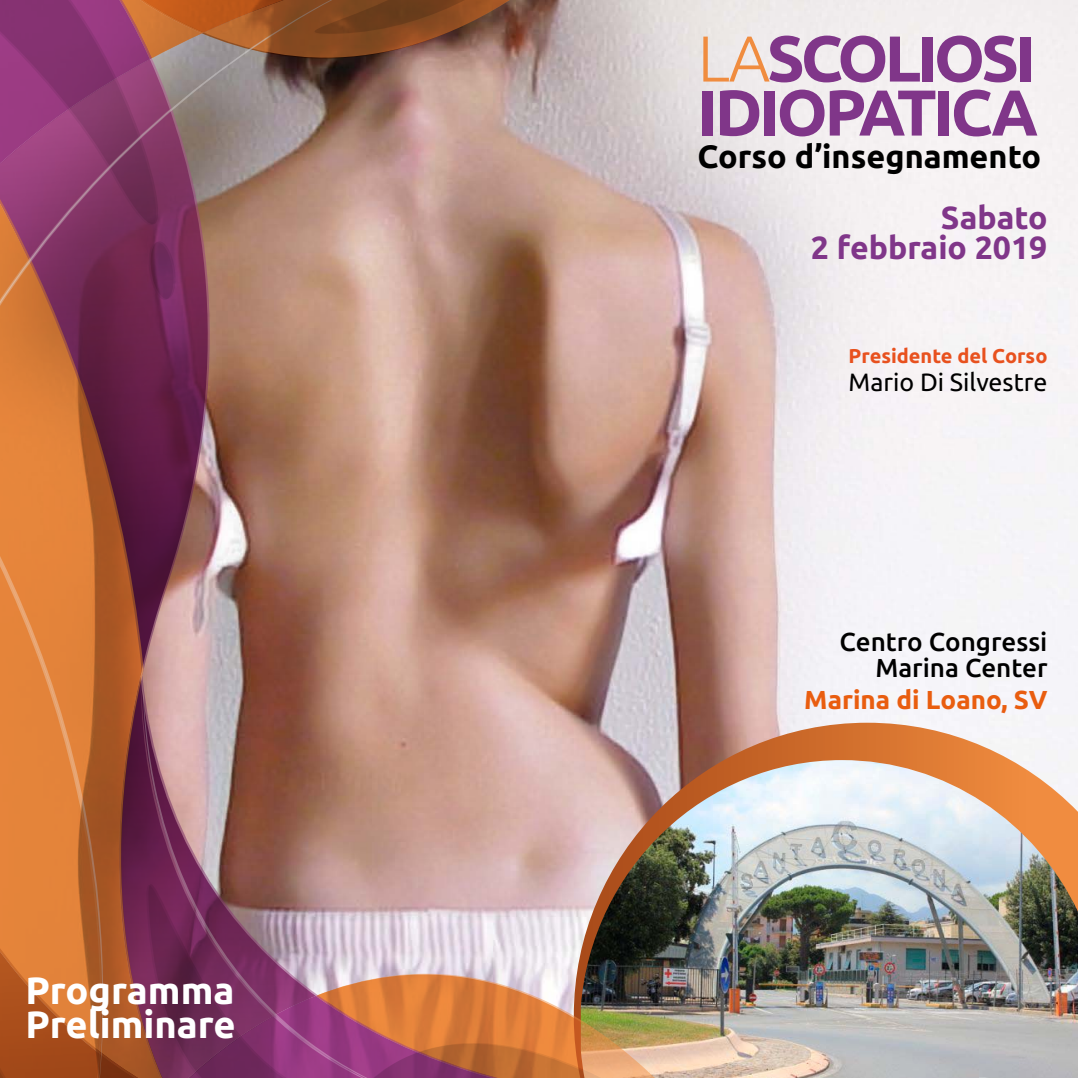
<style>
.page{position:relative;width:1078px;height:1078px;background:#fff}
.page>*{position:absolute;margin:0;border:0;box-sizing:border-box;transform-origin:0 0}
.t1{font:700 64.8px/54px "Ubuntu";letter-spacing:-.06em;color:#803689}
.t2{font:700 38px/34px "Ubuntu";color:#fff}
.t3{font:700 32.4px "Ubuntu";color:#000}
.t4{font:700 32px/30px "Ubuntu";color:#803689;text-align:right}
.t5{font:500 26px/26px "Ubuntu";color:#000;text-align:right}
.t6{font:700 26px "Ubuntu";color:#e95d0f}
.t7{font:25px "Ubuntu";color:#000}
.t8{font:700 20px "Ubuntu";color:#e8511e}
.s1{font-weight:300;color:#f08c3f}
</style>
<div class="page">
<img style="left:636px;top:0;width:441px;height:722px">
<svg style="left:636px;top:722px;width:441px;height:37px"></svg>
<img style="left:636px;top:759px;width:441px;height:318px">
<img style="left:636px;top:955px;width:37px;height:122px">
<img style="left:106px;top:0;width:530px;height:1077px">
<svg style="left:0;top:760px;width:106px;height:317px;background:#ca6f30"></svg>
<svg style="left:142px;top:675px;width:275px;height:402px;background:#9d6574"></svg>
<img style="left:0;top:0;width:410px;height:760px">
<h2 class="t2" style="left:25px;top:972px;width:212px">Programma<br>Preliminare</h2>
<h1 class="t1" style="left:697px;top:30px;width:342px"><span class="s1">LA</span>SCOLIOSI<br>IDIOPATICA</h1>
<p class="t3" style="left:697px;top:137px;width:345px">Corso d’insegnamento</p>
<p class="t4" style="left:810px;top:201px;width:238px">Sabato<br>2 febbraio 2019</p>
<p class="t8" style="left:848px;top:343px;width:200px">Presidente del Corso</p>
<p class="t7" style="left:848px;top:366px;width:200px">Mario Di Silvestre</p>
<p class="t5" style="left:839px;top:627px;width:209px">Centro Congressi<br>Marina Center</p>
<p class="t6" style="left:804px;top:683px;width:244px">Marina di Loano, SV</p>
</div>
